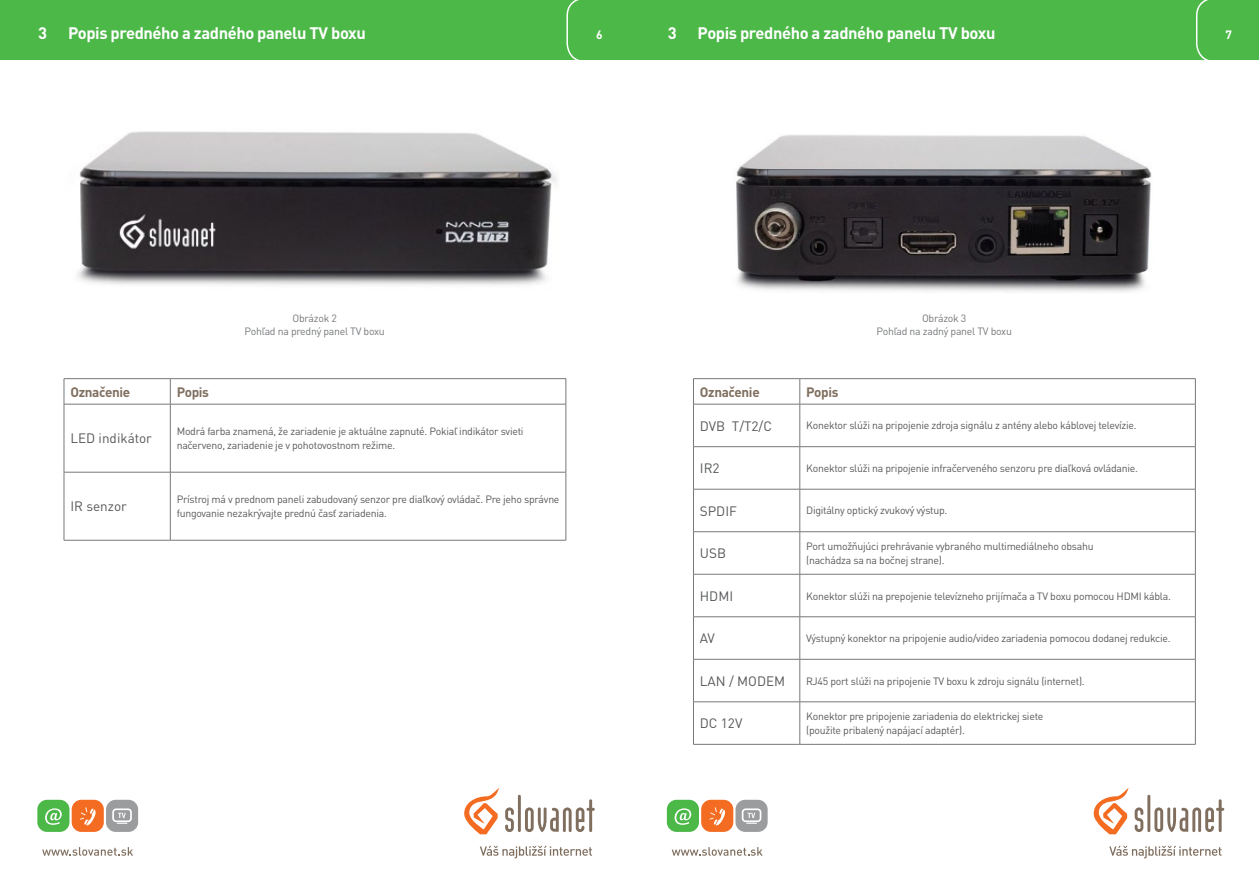
<style>
.page{position:relative;width:1259px;height:893px;background:#fff}
.page>*{position:absolute;margin:0;border:0;box-sizing:border-box;transform-origin:0 0}
.t1{font:700 16.5px "DIN Pro";letter-spacing:-.025em;color:#fff}
.Tab_H4{font:13.5px "DIN Pro";color:#57585a}
.t2{font:700 13.5px "DIN Pro";letter-spacing:-.025em;color:#806f5f}
.t3{font:700 12px "DIN Pro";color:#fff}
.Tab_text{font:10.5px/13.5px "DIN Pro";letter-spacing:-.025em;color:#57585a}
.Popis_obrazku{font:10.5px "DIN Pro";letter-spacing:-.025em;color:#76787b}
</style>
<div class="page">
<svg style="left:464px;top:788px;width:35px;height:46px"></svg>
<svg style="left:42px;top:847px;width:91px;height:9px"></svg>
<div style="left:37px;top:800px;width:32px;height:32px;background:#4cb848;border-radius:10px"></div>
<div style="left:72px;top:800px;width:32px;height:32px;background:#f36c21;border-radius:10px"></div>
<svg style="left:45px;top:808px;width:17px;height:17px"></svg>
<svg style="left:80px;top:807px;width:16px;height:18px"></svg>
<div style="left:106px;top:800px;width:32px;height:32px;background:#9a9c9d;border-radius:10px"></div>
<svg style="left:112px;top:808px;width:20px;height:16px"></svg>
<svg style="left:505px;top:807px;width:9px;height:25px"></svg>
<hr style="left:518px;top:795px;width:3px;height:37px;background:#806f5f">
<svg style="left:525px;top:799px;width:70px;height:33px"></svg>
<svg style="left:480px;top:846px;width:112px;height:12px"></svg>
<svg style="left:1093px;top:788px;width:35px;height:46px"></svg>
<svg style="left:671px;top:847px;width:91px;height:9px"></svg>
<div style="left:667px;top:800px;width:32px;height:32px;background:#4cb848;border-radius:10px"></div>
<div style="left:701px;top:800px;width:32px;height:32px;background:#f36c21;border-radius:10px"></div>
<svg style="left:674px;top:808px;width:17px;height:17px"></svg>
<svg style="left:709px;top:807px;width:16px;height:18px"></svg>
<div style="left:735px;top:800px;width:32px;height:32px;background:#9a9c9d;border-radius:10px"></div>
<svg style="left:742px;top:808px;width:19px;height:16px"></svg>
<svg style="left:1134px;top:807px;width:9px;height:25px"></svg>
<hr style="left:1147px;top:795px;width:3px;height:37px;background:#806f5f">
<svg style="left:1154px;top:799px;width:70px;height:33px"></svg>
<svg style="left:1109px;top:846px;width:112px;height:12px"></svg>
<div style="left:0;top:0;width:1259px;height:60px;background:#4cb848"></div>
<svg style="left:566px;top:0;width:13px;height:60px"></svg>
<svg style="left:1196px;top:0;width:13px;height:60px"></svg>
<hr style="left:693px;top:378px;width:107px;height:1px;background:#76787b">
<svg style="left:693px;top:379px;width:1px;height:25px"></svg>
<hr style="left:800px;top:378px;width:395px;height:1px;background:#76787b">
<svg style="left:799px;top:379px;width:1px;height:25px"></svg>
<svg style="left:1195px;top:379px;width:1px;height:25px"></svg>
<hr style="left:693px;top:404px;width:107px;height:1px;background:#76787b">
<hr style="left:693px;top:404px;width:1px;height:42px;background:#76787b">
<hr style="left:800px;top:404px;width:395px;height:1px;background:#76787b">
<hr style="left:799px;top:404px;width:1px;height:42px;background:#76787b">
<hr style="left:1195px;top:404px;width:1px;height:42px;background:#76787b">
<hr style="left:693px;top:446px;width:107px;height:1px;background:#76787b">
<hr style="left:693px;top:447px;width:1px;height:42px;background:#76787b">
<hr style="left:800px;top:446px;width:395px;height:1px;background:#76787b">
<hr style="left:799px;top:447px;width:1px;height:42px;background:#76787b">
<hr style="left:1195px;top:447px;width:1px;height:42px;background:#76787b">
<hr style="left:693px;top:489px;width:107px;height:1px;background:#76787b">
<hr style="left:693px;top:489px;width:1px;height:42px;background:#76787b">
<hr style="left:800px;top:489px;width:395px;height:1px;background:#76787b">
<hr style="left:799px;top:489px;width:1px;height:42px;background:#76787b">
<hr style="left:1195px;top:489px;width:1px;height:42px;background:#76787b">
<hr style="left:693px;top:531px;width:107px;height:1px;background:#76787b">
<hr style="left:693px;top:532px;width:1px;height:42px;background:#76787b">
<hr style="left:800px;top:531px;width:395px;height:1px;background:#76787b">
<hr style="left:799px;top:532px;width:1px;height:42px;background:#76787b">
<hr style="left:1195px;top:532px;width:1px;height:42px;background:#76787b">
<hr style="left:693px;top:574px;width:107px;height:1px;background:#76787b">
<hr style="left:693px;top:574px;width:1px;height:43px;background:#76787b">
<hr style="left:800px;top:574px;width:395px;height:1px;background:#76787b">
<hr style="left:799px;top:574px;width:1px;height:43px;background:#76787b">
<hr style="left:1195px;top:574px;width:1px;height:43px;background:#76787b">
<hr style="left:693px;top:616px;width:107px;height:1px;background:#76787b">
<hr style="left:693px;top:617px;width:1px;height:42px;background:#76787b">
<hr style="left:800px;top:616px;width:395px;height:1px;background:#76787b">
<hr style="left:799px;top:617px;width:1px;height:42px;background:#76787b">
<hr style="left:1195px;top:617px;width:1px;height:42px;background:#76787b">
<hr style="left:693px;top:659px;width:107px;height:1px;background:#76787b">
<hr style="left:693px;top:659px;width:1px;height:43px;background:#76787b">
<hr style="left:800px;top:659px;width:395px;height:1px;background:#76787b">
<hr style="left:799px;top:659px;width:1px;height:43px;background:#76787b">
<hr style="left:1195px;top:659px;width:1px;height:43px;background:#76787b">
<hr style="left:693px;top:702px;width:107px;height:1px;background:#76787b">
<hr style="left:693px;top:702px;width:1px;height:42px;background:#76787b">
<hr style="left:800px;top:702px;width:395px;height:1px;background:#76787b">
<hr style="left:799px;top:702px;width:1px;height:42px;background:#76787b">
<hr style="left:1195px;top:702px;width:1px;height:42px;background:#76787b">
<hr style="left:693px;top:744px;width:107px;height:1px;background:#76787b">
<hr style="left:800px;top:744px;width:395px;height:1px;background:#76787b">
<img style="left:736px;top:135px;width:416px;height:157px">
<hr style="left:64px;top:378px;width:106px;height:1px;background:#76787b">
<svg style="left:64px;top:379px;width:1px;height:25px"></svg>
<hr style="left:170px;top:378px;width:396px;height:1px;background:#76787b">
<svg style="left:170px;top:379px;width:1px;height:25px"></svg>
<svg style="left:565px;top:379px;width:1px;height:25px"></svg>
<hr style="left:64px;top:404px;width:106px;height:1px;background:#76787b">
<hr style="left:64px;top:404px;width:1px;height:68px;background:#76787b">
<hr style="left:170px;top:404px;width:396px;height:1px;background:#76787b">
<hr style="left:170px;top:404px;width:1px;height:68px;background:#76787b">
<hr style="left:565px;top:404px;width:1px;height:68px;background:#76787b">
<hr style="left:64px;top:472px;width:106px;height:1px;background:#76787b">
<hr style="left:64px;top:472px;width:1px;height:68px;background:#76787b">
<hr style="left:170px;top:472px;width:396px;height:1px;background:#76787b">
<hr style="left:170px;top:472px;width:1px;height:68px;background:#76787b">
<hr style="left:565px;top:472px;width:1px;height:68px;background:#76787b">
<hr style="left:64px;top:540px;width:106px;height:1px;background:#76787b">
<hr style="left:170px;top:540px;width:396px;height:1px;background:#76787b">
<img style="left:77px;top:131px;width:480px;height:154px">
<h1 class="t1" style="left:38px;top:22px;width:10px">3</h1>
<h1 class="t1" style="left:68px;top:22px;width:299px">Popis predného a zadného panelu TV boxu</h1>
<h1 class="t1" style="left:668px;top:22px;width:10px">3</h1>
<h1 class="t1" style="left:697px;top:22px;width:299px">Popis predného a zadného panelu TV boxu</h1>
<p class="t3" style="left:596px;top:27px;width:8px">6</p>
<p class="t3" style="left:1225px;top:27px;width:8px">7</p>
<p class="Popis_obrazku" style="left:292px;top:311px;width:46px">Obrázok 2</p>
<p class="Popis_obrazku" style="left:245px;top:324px;width:142px">Pohľad na predný panel TV boxu</p>
<h3 class="t2" style="left:70px;top:382px;width:61px">Označenie</h3>
<h3 class="t2" style="left:177px;top:382px;width:34px">Popis</h3>
<p class="Tab_H4" style="left:70px;top:429px;width:83px">LED indikátor</p>
<p class="Tab_text" style="left:177px;top:424px;width:348px">Modrá farba znamená, že zariadenie je aktuálne zapnuté. Pokiaľ indikátor svieti načerveno, zariadenie je v pohotovostnom režime.</p>
<p class="Tab_H4" style="left:70px;top:497px;width:58px">IR senzor</p>
<p class="Tab_text" style="left:177px;top:492px;width:384px">Prístroj má v prednom paneli zabudovaný senzor pre diaľkový ovládač. Pre jeho správne fungovanie nezakrývajte prednú časť zariadenia.</p>
<p class="Popis_obrazku" style="left:922px;top:311px;width:46px">Obrázok 3</p>
<p class="Popis_obrazku" style="left:876px;top:324px;width:137px">Pohľad na zadný panel TV boxu</p>
<h3 class="t2" style="left:700px;top:382px;width:61px">Označenie</h3>
<h3 class="t2" style="left:806px;top:382px;width:34px">Popis</h3>
<p class="Tab_H4" style="left:700px;top:416px;width:74px">DVB T/T2/C</p>
<p class="Tab_text" style="left:806px;top:418px;width:332px">Konektor slúži na pripojenie zdroja signálu z antény alebo káblovej televízie.</p>
<p class="Tab_H4" style="left:700px;top:459px;width:21px">IR2</p>
<p class="Tab_text" style="left:806px;top:461px;width:333px">Konektor slúži na pripojenie infračerveného senzoru pre diaľková ovládanie.</p>
<p class="Tab_H4" style="left:700px;top:502px;width:39px">SPDIF</p>
<p class="Tab_text" style="left:806px;top:503px;width:143px">Digitálny optický zvukový výstup.</p>
<p class="Tab_H4" style="left:700px;top:544px;width:28px">USB</p>
<p class="Tab_text" style="left:806px;top:539px;width:289px">Port umožňujúci prehrávanie vybraného multimediálneho obsahu (nachádza sa na bočnej strane).</p>
<p class="Tab_H4" style="left:700px;top:587px;width:35px">HDMI</p>
<p class="Tab_text" style="left:806px;top:589px;width:366px">Konektor slúži na prepojenie televízneho prijímača a TV boxu pomocou HDMI kábla.</p>
<p class="Tab_H4" style="left:700px;top:629px;width:17px">AV</p>
<p class="Tab_text" style="left:806px;top:631px;width:366px">Výstupný konektor na pripojenie audio/video zariadenia pomocou dodanej redukcie.</p>
<p class="Tab_H4" style="left:700px;top:672px;width:87px">LAN / MODEM</p>
<p class="Tab_text" style="left:806px;top:674px;width:280px">RJ45 port slúži na pripojenie TV boxu k zdroju signálu (internet).</p>
<p class="Tab_H4" style="left:700px;top:714px;width:44px">DC 12V</p>
<p class="Tab_text" style="left:806px;top:709px;width:239px">Konektor pre pripojenie zariadenia do elektrickej siete (použite pribalený napájací adaptér).</p>
</div>
